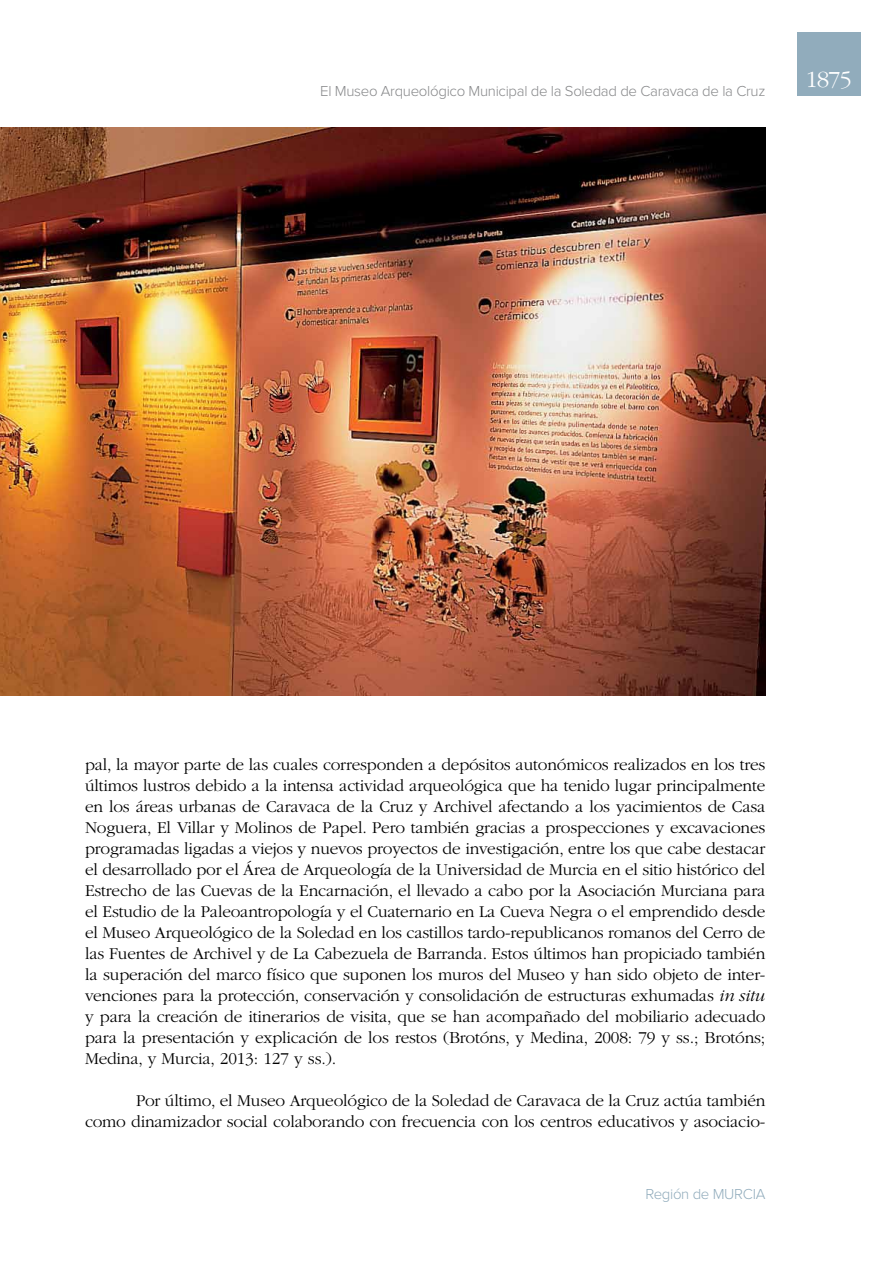
<style>
.page{position:relative;width:893px;height:1263px;background:#fff}
.page>*{position:absolute;margin:0;border:0;box-sizing:border-box;transform-origin:0 0}
.t1{font:300 24px "ITC Garamond Std";color:#fff}
.t2{font:300 17.25px/21px "ITC Garamond Std";letter-spacing:-.01em;color:#000;text-align:justify}
.t3{font:300 15px "Proxima Nova";letter-spacing:-.02em;color:#87888a}
.t4{font:300 15px "Proxima Nova";letter-spacing:-.02em;color:#91acbc}
.s1{font-style:italic}
</style>
<div class="page">
<div style="left:797px;top:32px;width:64px;height:64px;background:#91acbc"></div>
<img style="left:0;top:128px;width:765px;height:567px">
<p class="t3" style="left:320px;top:84px;width:447px">El Museo Arqueológico Municipal de la Soledad de Caravaca de la Cruz</p>
<h1 class="t1" style="left:806px;top:67px;width:47px">1875</h1>
<p class="t2" style="left:85px;top:755px;width:682px">pal, la mayor parte de las cuales corresponden a depósitos autonómicos realizados en los tres últimos lustros debido a la intensa actividad arqueológica que ha tenido lugar principalmente en los áreas urbanas de Caravaca de la Cruz y Archivel afectando a los yacimientos de Casa Noguera, El Villar y Molinos de Papel. Pero también gracias a prospecciones y excavaciones programadas ligadas a viejos y nuevos proyectos de investigación, entre los que cabe destacar el desarrollado por el Área de Arqueología de la Universidad de Murcia en el sitio histórico del Estrecho de las Cuevas de la Encarnación, el llevado a cabo por la Asociación Murciana para el Estudio de la Paleoantropología y el Cuaternario en La Cueva Negra o el emprendido desde el Museo Arqueológico de la Soledad en los castillos tardo-republicanos romanos del Cerro de las Fuentes de Archivel y de La Cabezuela de Barranda. Estos últimos han propiciado también la superación del marco físico que suponen los muros del Museo y han sido objeto de inter&shy;venciones para la protección, conservación y consolidación de estructuras exhumadas <span class="s1">in situ </span>y para la creación de itinerarios de visita, que se han acompañado del mobiliario adecuado para la presentación y explicación de los restos (Brotóns, y Medina, 2008: 79 y ss.; Brotóns; Medina, y Murcia, 2013: 127 y ss.).</p>
<p class="t2" style="left:85px;top:1091px;width:682px;text-align:right">Por último, el Museo Arqueológico de la Soledad de Caravaca de la Cruz actúa también<br>como dinamizador social colaborando con frecuencia con los centros educativos y asociacio-</p>
<p class="t4" style="left:645px;top:1187px;width:116px">Región de MURCIA</p>
</div>
